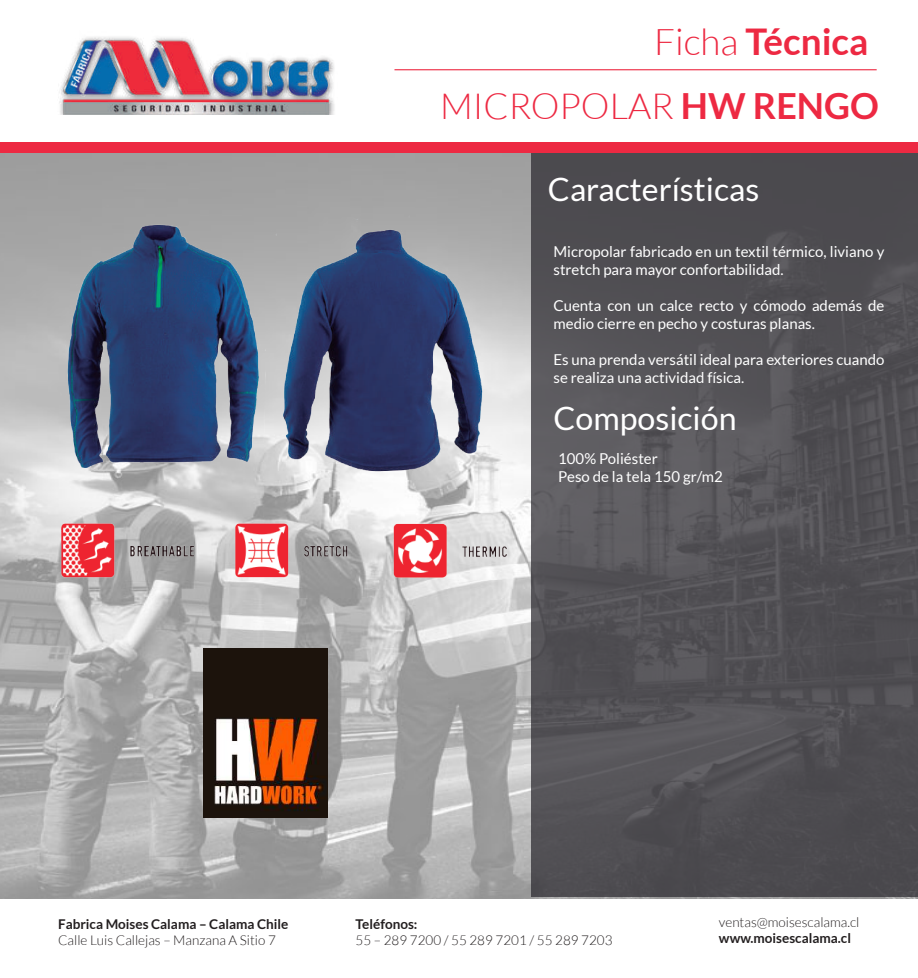
<style>
.page{position:relative;width:918px;height:978px;background:#fff}
.page>*{position:absolute;margin:0;border:0;box-sizing:border-box;transform-origin:0 0}
.t1{font:700 36.75px "Lato";color:#ed2942}
.t2{font:300 36px "Lato";color:#ed2942}
.t3{font:32.1px "Lato";color:#fff}
.t4{font:15px/18px "Lato";color:#fff}
.t5{font:300 13.5px "Lato";color:#231f20}
.t6{font:700 13.5px "Lato";color:#231f20}
.s1{font-weight:300}
.s2{font-weight:700}
</style>
<div class="page">
<img style="left:59px;top:37px;width:275px;height:77px">
<img style="left:0;top:153px;width:918px;height:746px">
<div style="left:531px;top:150px;width:387px;height:746px;background:linear-gradient(to right,#57555a,#4e4c51)"></div>
<div style="left:0;top:142px;width:918px;height:11px;background:#ed2942"></div>
<hr style="left:394px;top:69px;width:483px;height:1px;background:#ed2942">
<img style="left:48px;top:201px;width:447px;height:283px">
<img style="left:203px;top:648px;width:124px;height:169px">
<img style="left:48px;top:513px;width:458px;height:64px">
<h1 class="t1" style="left:654px;top:21px;width:216px"><span class="s1">Ficha</span> Técnica</h1>
<h2 class="t2" style="left:440px;top:87px;width:440px">MICROPOLAR <span class="s2">HW RENGO</span></h2>
<h3 class="t3" style="left:548px;top:172px;width:213px">Características</h3>
<p class="t4" style="left:554px;top:242px;width:332px">Micropolar fabricado en un textil térmico, liviano y stretch para mayor confortabilidad.</p>
<p class="t4" style="left:554px;top:296px;width:332px">Cuenta con un calce recto y cómodo además de medio cierre en pecho y costuras planas.</p>
<p class="t4" style="left:554px;top:350px;width:332px">Es una prenda versátil ideal para exteriores cuando se realiza una actividad física.</p>
<h3 class="t3" style="left:554px;top:401px;width:185px">Composición</h3>
<p class="t4" style="left:558px;top:450px;width:166px">100% Poliéster<br>Peso de la tela 150 gr/m2</p>
<p class="t6" style="left:58px;top:916px;width:232px">Fabrica Moises Calama – Calama Chile</p>
<p class="t5" style="left:58px;top:933px;width:219px">Calle Luis Callejas – Manzana A Sitio 7</p>
<p class="t6" style="left:356px;top:916px;width:63px">Teléfonos:</p>
<p class="t5" style="left:356px;top:933px;width:258px">55 – 289 7200 / 55 289 7201 / 55 289 7203</p>
<p class="t5" style="left:719px;top:915px;width:142px">ventas@moisescalama.cl</p>
<p class="t6" style="left:719px;top:931px;width:134px">www.moisescalama.cl</p>
</div>
